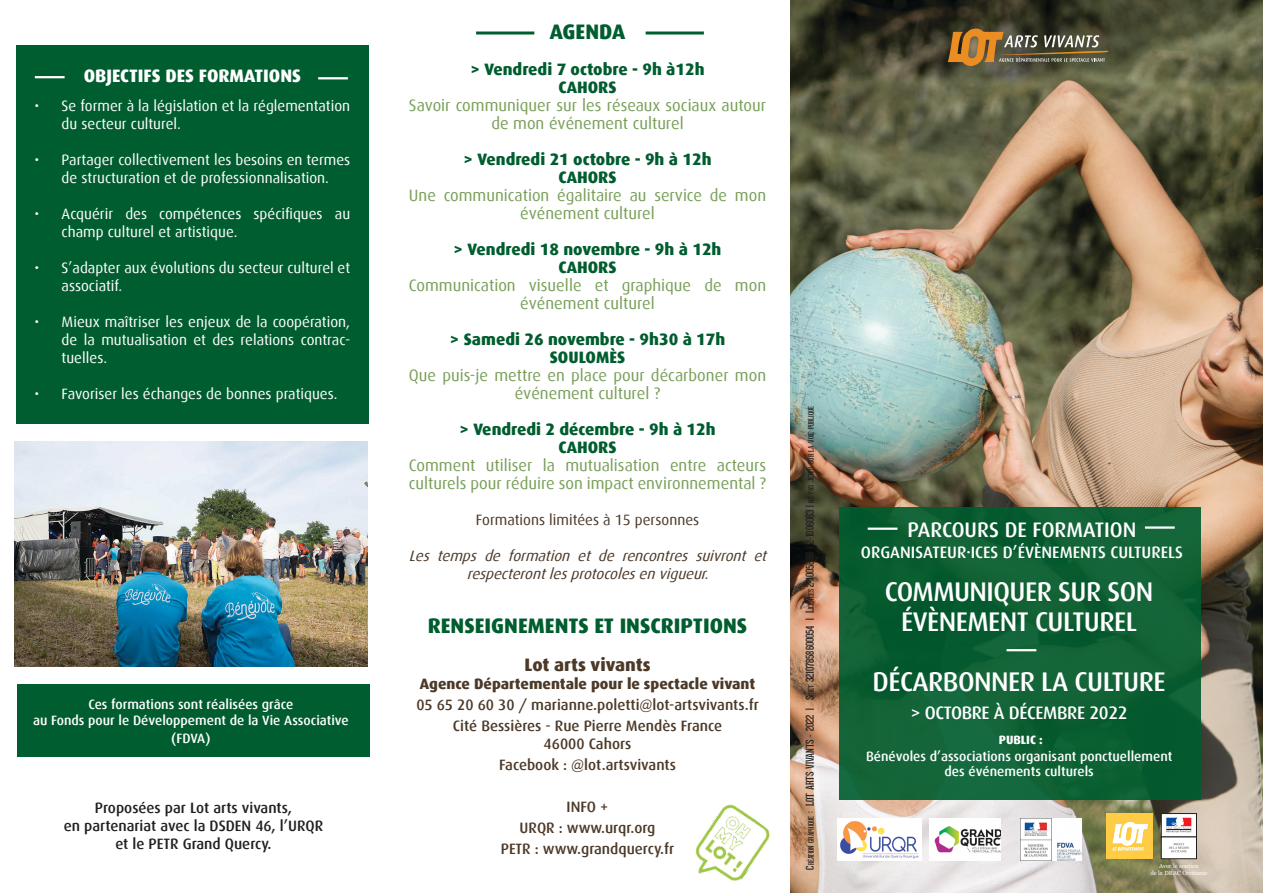
<style>
.page{position:relative;width:1263px;height:893px;background:#fff}
.page>*{position:absolute;margin:0;border:0;box-sizing:border-box;transform-origin:0 0}
.t1{font:500 27px/30px "Dax";letter-spacing:-.02em;color:#fff;text-align:center}
.t2{font:800 21px "Dax";color:#005d2f}
.t3{font:500 21px "Dax";color:#fff}
.t4{font:800 18px "Dax";color:#fff}
.t5{font:500 18px "Dax";letter-spacing:-.02em;color:#fff}
.t6{font:800 18px "Dax";color:#4c3928}
.t7{font:16.5px/18px "Dax";color:#799f59;text-align:center}
.t8{font:800 16.5px "Dax";color:#005d2f}
.t9{font:500 16.5px "Dax";color:#fff}
.t10{font:15px/18px "Dax";color:#fff}
.t11{font:500 15px "Dax";color:#4c3928}
.t12{font:500 15px "Dax";color:#231f20}
.t13{font:italic 15px/18px "Dax";color:#4c3928;text-align:center}
.t14{font:800 15px "Dax";color:#4c3928}
.t15{font:15px "Dax";color:#4c3928}
.t16{font:500 13.5px/15px "Dax";color:#fff;text-align:center}
.t17{font:800 12px "Dax";color:#fff}
.t18{font:10.5px "Geared Slab";color:#231f20}
.t19{font:6px "Georgia";color:#fff}
.s1{font-size:7.35px}
</style>
<div class="page">
<img style="left:791px;top:0;width:472px;height:893px">
<div style="left:16px;top:46px;width:353px;height:378px;background:#005d2f"></div>
<img style="left:1107px;top:813px;width:45px;height:46px">
<div style="left:839px;top:507px;width:361px;height:292px;background:linear-gradient(to right,#0d6034,#0f6134)"></div>
<div style="left:17px;top:684px;width:353px;height:72px;background:#005d2f"></div>
<svg style="left:1161px;top:813px;width:35px;height:24px"></svg>
<div style="left:1161px;top:837px;width:35px;height:22px;background:#fff;border:1px solid #231f20"></div>
<svg style="left:1169px;top:843px;width:20px;height:9px"></svg>
<svg style="left:1166px;top:818px;width:25px;height:14px"></svg>
<hr style="left:35px;top:76px;width:30px;height:2px;background:#fff">
<hr style="left:318px;top:77px;width:30px;height:2px;background:#fff">
<img style="left:1021px;top:819px;width:60px;height:41px">
<img style="left:930px;top:819px;width:71px;height:41px">
<img style="left:838px;top:819px;width:84px;height:42px">
<hr style="left:476px;top:32px;width:58px;height:3px;background:#005d2f">
<hr style="left:646px;top:32px;width:58px;height:3px;background:#005d2f">
<img style="left:15px;top:442px;width:353px;height:225px">
<hr style="left:868px;top:528px;width:29px;height:2px;background:#fff">
<hr style="left:1145px;top:526px;width:30px;height:3px;background:#fff">
<svg style="left:948px;top:29px;width:160px;height:37px;background:#7c6843"></svg>
<img style="left:695px;top:804px;width:75px;height:77px">
<hr style="left:1006px;top:649px;width:30px;height:2px;background:#fff">
<p class="t4" style="left:84px;top:66px;width:219px">OBJECTIFS DES FORMATIONS</p>
<p class="t10" style="left:62px;top:97px;width:290px;text-indent:-27px">• Se former à la législation et la réglementation du secteur culturel.</p>
<p class="t10" style="left:35px;top:151px;width:317px;text-align:center">• Partager collectivement les besoins en termes de structuration et de professionnalisation.</p>
<p class="t10" style="left:62px;top:205px;width:290px;text-indent:-27px">• Acquérir des compétences spécifiques au champ culturel et artistique.</p>
<p class="t10" style="left:62px;top:259px;width:290px;text-indent:-27px">• S’adapter aux évolutions du secteur culturel et associatif.</p>
<p class="t10" style="left:62px;top:313px;width:290px;text-align:justify;text-indent:-27px">• Mieux maîtriser les enjeux de la coopération, de la mutualisation et des relations contrac&shy;tuelles.</p>
<p class="t10" style="left:35px;top:385px;width:304px">• Favoriser les échanges de bonnes pratiques.</p>
<p class="t16" style="left:88px;top:697px;width:206px">Ces formations sont réalisées grâce</p>
<p class="t16" style="left:33px;top:711px;width:317px;line-height:18px">au Fonds pour le Développement de la Vie Associative (FDVA)</p>
<p class="t12" style="left:95px;top:800px;width:199px">Proposées par Lot arts vivants,</p>
<p class="t12" style="left:64px;top:818px;width:261px">en partenariat avec la DSDEN 46, l’URQR</p>
<p class="t12" style="left:115px;top:836px;width:158px">et le PETR Grand Quercy.</p>
<p class="t2" style="left:550px;top:20px;width:77px">AGENDA</p>
<p class="t8" style="left:470px;top:60px;width:236px">&gt; Vendredi 7 octobre - 9h à12h</p>
<p class="t8" style="left:558px;top:78px;width:59px">CAHORS</p>
<p class="t7" style="left:409px;top:97px;width:359px">Savoir communiquer sur les réseaux sociaux autour de mon événement culturel</p>
<p class="t8" style="left:464px;top:150px;width:249px">&gt; Vendredi 21 octobre - 9h à 12h</p>
<p class="t8" style="left:558px;top:168px;width:59px">CAHORS</p>
<p class="t7" style="left:409px;top:187px;width:359px">Une communication égalitaire au service de mon événement culturel</p>
<p class="t8" style="left:454px;top:240px;width:269px">&gt; Vendredi 18 novembre - 9h à 12h</p>
<p class="t8" style="left:558px;top:258px;width:59px">CAHORS</p>
<p class="t7" style="left:409px;top:277px;width:359px">Communication visuelle et graphique de mon événement culturel</p>
<p class="t8" style="left:450px;top:330px;width:277px">&gt; Samedi 26 novembre - 9h30 à 17h</p>
<p class="t8" style="left:550px;top:348px;width:77px">SOULOMÈS</p>
<p class="t7" style="left:409px;top:367px;width:359px">Que puis-je mettre en place pour décarboner mon événement culturel ?</p>
<p class="t8" style="left:459px;top:420px;width:258px">&gt; Vendredi 2 décembre - 9h à 12h</p>
<p class="t8" style="left:558px;top:438px;width:59px">CAHORS</p>
<p class="t7" style="left:409px;top:457px;width:359px;text-align:left">Comment utiliser la mutualisation entre acteurs culturels pour réduire son impact environnemental ?</p>
<p class="t15" style="left:476px;top:512px;width:225px">Formations limitées à 15 personnes</p>
<p class="t13" style="left:409px;top:547px;width:363px">Les temps de formation et de rencontres suivront et respecterontlesprotocolesenvigueur.</p>
<p class="t2" style="left:428px;top:614px;width:321px">RENSEIGNEMENTS ET INSCRIPTIONS</p>
<p class="t6" style="left:524px;top:655px;width:128px">Lot arts vivants</p>
<p class="t14" style="left:420px;top:675px;width:337px">Agence Départementale pour le spectacle vivant</p>
<p class="t11" style="left:416px;top:696px;width:344px">05 65 20 60 30 / marianne.poletti@lot-artsvivants.fr</p>
<p class="t11" style="left:453px;top:717px;width:271px">Cité Bessières - Rue Pierre Mendès France</p>
<p class="t11" style="left:544px;top:735px;width:89px">46000 Cahors</p>
<p class="t11" style="left:499px;top:756px;width:178px">Facebook : @lot.artsvivants</p>
<p class="t11" style="left:567px;top:798px;width:43px">INFO +</p>
<p class="t11" style="left:520px;top:819px;width:137px">URQR : www.urqr.org</p>
<p class="t11" style="left:501px;top:840px;width:175px">PETR : www.grandquercy.fr</p>
<p class="t18" style="left:804px;top:869px;width:465px;rotate:-90deg">C<span class="s1">réation graphique</span> : LOT ARTS VIVANTS - 2022 | S<span class="s1">iret</span> 32107858600054 | L<span class="s1">icences</span> 2-1005868 / 2-1006063 | <span class="s1">ne pas jeter sur la voie publique</span></p>
<p class="t3" style="left:908px;top:518px;width:230px">PARCOURS DE FORMATION</p>
<p class="t9" style="left:861px;top:543px;width:323px">ORGANISATEUR·ICES D’ÉVÈNEMENTS CULTURELS</p>
<p class="t1" style="left:885px;top:576px;width:270px">COMMUNIQUER SUR SON<br>ÉVÈNEMENT CULTUREL</p>
<p class="t1" style="left:873px;top:666px;width:295px">DÉCARBONNER LA CULTURE</p>
<p class="t5" style="left:911px;top:703px;width:218px">&gt; OCTOBRE À DÉCEMBRE 2022</p>
<p class="t17" style="left:999px;top:733px;width:45px">PUBLIC :</p>
<p class="t16" style="left:866px;top:749px;width:308px">Bénévoles d’associations organisant ponctuellement des événements culturels</p>
<p class="t19" style="left:1159px;top:861px;width:41px">Avec le soutien</p>
<p class="t19" style="left:1150px;top:869px;width:58px">de la DRAC Occitanie</p>
</div>
